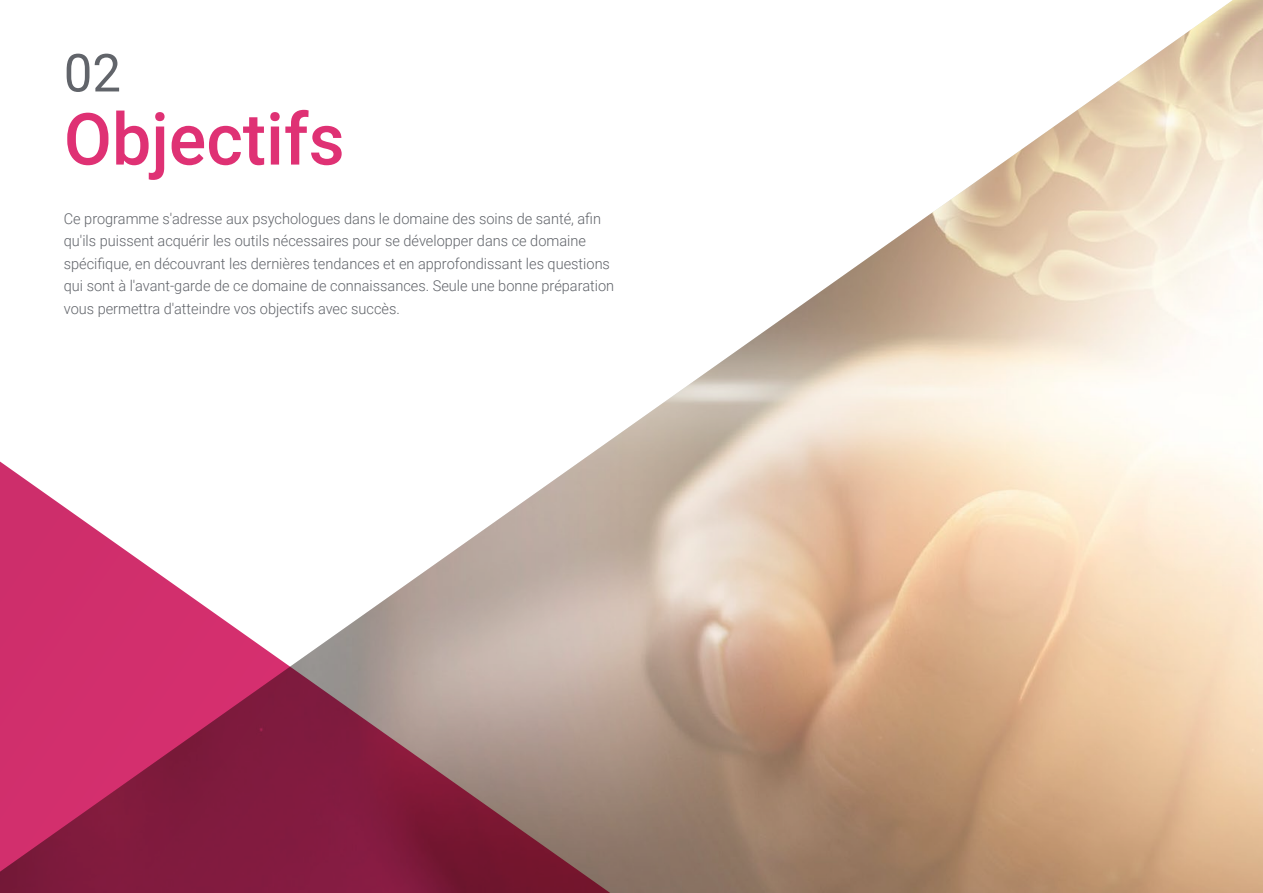
<style>
.page{position:relative;width:1263px;height:893px;background:#fff}
.page>*{position:absolute;margin:0;border:0;box-sizing:border-box;transform-origin:0 0}
.t1{font:500 72px "Roboto";color:#df3174}
.t2{font:52.5px "Roboto";color:#61646a}
.t3{font:300 15px/22.5px "Roboto";color:#61646a}
</style>
<div class="page">
<img style="left:602px;top:0;width:661px;height:893px">
<svg style="left:0;top:446px;width:640px;height:447px"></svg>
<h2 class="t2" style="left:64px;top:36px;width:59px">02</h2>
<h1 class="t1" style="left:64px;top:89px;width:282px">Objectifs</h1>
<p class="t3" style="left:64px;top:207px;width:552px">Ce programme s'adresse aux psychologues dans le domaine des soins de santé, afin qu'ils puissent acquérir les outils nécessaires pour se développer dans ce domaine spécifique, en découvrant les dernières tendances et en approfondissant les questions qui sont à l'avant-garde de ce domaine de connaissances. Seule une bonne préparation vous permettra d'atteindre vos objectifs avec succès.</p>
</div>
